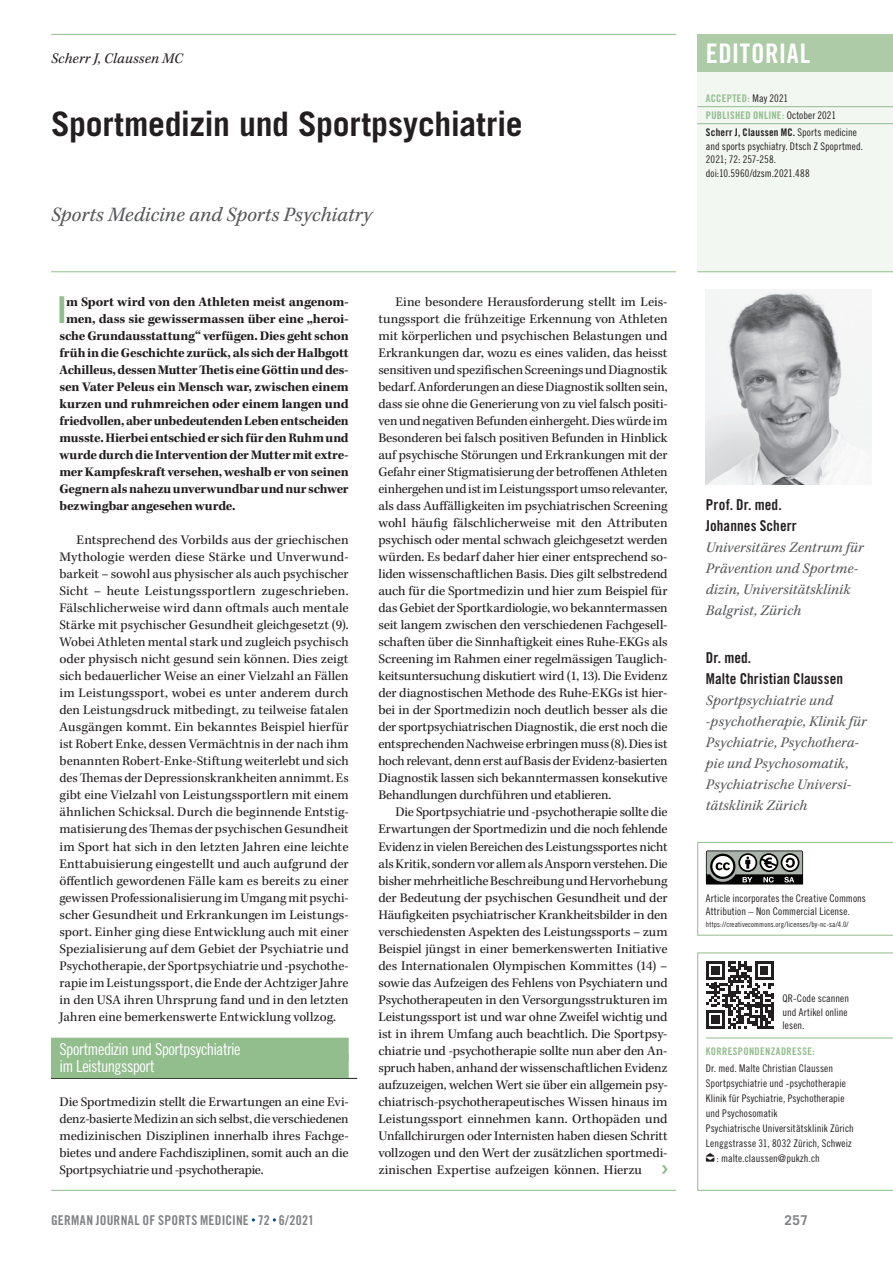
<style>
.page{position:relative;width:893px;height:1263px;background:#fff}
.page>*{position:absolute;margin:0;border:0;box-sizing:border-box;transform-origin:0 0}
.t1{font:37.05px "Trade Gothic LT Std Bd Cn 20";color:#92bd8d}
.t2{font:700 33.75px "Trade Gothic LT Std";letter-spacing:-.01em;color:#231f20}
.t3{font:27px "Trade Gothic LT Std Bd Cn 20";letter-spacing:.02em;color:#fff}
.t4{font:italic 21px "Kepler Std";letter-spacing:.005em;color:#57585a}
.t5{font:16.5px/17px "Trade Gothic LT Std Cn 18";letter-spacing:-.035em;color:#fff}
.t6{font:italic 15px/21px "Kepler Std";letter-spacing:.01em;color:#57585a}
.t7{font:15px/21px "Trade Gothic LT Std Bd Cn 20";letter-spacing:.005em;color:#231f20}
.t8{font:italic 15px "Kepler Std";letter-spacing:.01em;color:#231f20}
.t9{font:13.5px/17px "Kepler Std";letter-spacing:-.005em;color:#231f20;text-align:justify}
.t10{font:700 13.5px "Kepler Std";letter-spacing:-.015em;color:#231f20}
.t11{font:13.5px "Trade Gothic LT Std Bd Cn 20";letter-spacing:.02em;color:#808285}
.t12{font:700 13.5px "Trade Gothic LT Std";color:#808285}
.t13{font:10.5px/13.5px "Trade Gothic LT Std Cn 18";letter-spacing:.01em;color:#231f20}
.t14{font:10.5px/17px "Trade Gothic LT Std Bd Cn 20";letter-spacing:.03em;color:#92bd8d}
.t15{font:10.5px "Trade Gothic LT Std Bd Cn 20";letter-spacing:.02em;color:#231f20}
.t16{font:7.5px "Trade Gothic LT Std Cn 18";letter-spacing:.015em;color:#231f20}
.s1{font-family:"Trade Gothic LT Std Cn 18";color:#231f20}
.s2{font-family:"Trade Gothic LT Std Cn 18"}
</style>
<div class="page">
<div style="left:697px;top:34px;width:196px;height:38px;background:#accba6"></div>
<div style="left:697px;top:72px;width:196px;height:200px;background:#f2f7f1"></div>
<hr style="left:697px;top:271px;width:196px;height:1px;background:#92bd8d">
<hr style="left:697px;top:106px;width:196px;height:1px;background:#92bd8d">
<hr style="left:697px;top:123px;width:196px;height:1px;background:#92bd8d">
<hr style="left:51px;top:271px;width:625px;height:1px;background:#92bd8d">
<hr style="left:51px;top:34px;width:625px;height:1px;background:#92bd8d">
<hr style="left:51px;top:1190px;width:625px;height:1px;background:#92bd8d">
<svg style="left:697px;top:952px;width:196px;height:239px"></svg>
<svg style="left:662px;top:1165px;width:6px;height:9px"></svg>
<div style="left:51px;top:1038px;width:298px;height:23px;background:#92bd8d"></div>
<hr style="left:51px;top:1078px;width:306px;height:1px;background:#231f20">
<div style="left:51px;top:1055px;width:298px;height:23px;background:#92bd8d"></div>
<svg style="left:706px;top:1153px;width:8px;height:8px"></svg>
<img style="left:706px;top:289px;width:166px;height:196px">
<svg style="left:706px;top:961px;width:68px;height:68px"></svg>
<svg style="left:697px;top:842px;width:196px;height:93px"></svg>
<p class="t8" style="left:51px;top:50px;width:133px">Scherr J, Claussen MC</p>
<h2 class="t2" style="left:51px;top:103px;width:473px">Sportmedizin und Sportpsychiatrie</h2>
<h3 class="t4" style="left:51px;top:203px;width:323px">Sports Medicine and Sports Psychiatry</h3>
<h1 class="t1" style="left:57px;top:287px;width:12px">I</h1>
<p class="t10" style="left:66px;top:294px;width:284px">m Sport wird von den Athleten meist angenom-</p>
<p class="t10" style="left:66px;top:311px;width:284px">men, dass sie gewissermassen über eine „heroi-</p>
<p class="t10" style="left:60px;top:328px;width:291px">sche Grundausstattung“ verfügen. Dies geht schon</p>
<p class="t10" style="left:60px;top:345px;width:291px">früh in die Geschichte zurück, als sich der Halbgott</p>
<p class="t10" style="left:60px;top:362px;width:291px">Achilleus, dessen Mutter Thetis eine Göttin und des-</p>
<p class="t10" style="left:60px;top:379px;width:291px">sen Vater Peleus ein Mensch war, zwischen einem</p>
<p class="t10" style="left:60px;top:396px;width:291px">kurzen und ruhmreichen oder einem langen und</p>
<p class="t10" style="left:60px;top:413px;width:291px">friedvollen, aber unbedeutenden Leben entscheiden</p>
<p class="t10" style="left:60px;top:430px;width:291px">musste. Hierbei entschied er sich für den Ruhm und</p>
<p class="t10" style="left:60px;top:447px;width:291px">wurde durch die Intervention der Mutter mit extre-</p>
<p class="t10" style="left:60px;top:464px;width:291px">mer Kampfeskraft versehen, weshalb er von seinen</p>
<p class="t10" style="left:60px;top:481px;width:291px">Gegnern als nahezu unverwundbar und nur schwer</p>
<p class="t10" style="left:60px;top:498px;width:178px">bezwingbar angesehen wurde.</p>
<p class="t9" style="left:60px;top:532px;width:291px;text-indent:17px">Entsprechend des Vorbilds aus der griechischen Mythologie werden diese Stärke und Unverwund&shy;barkeit – sowohl aus physischer als auch psychischer Sicht – heute Leistungssportlern zugeschrieben.<br>Fälschlicherweise wird dann oftmals auch mentale Stärke mit psychischer Gesundheit gleichgesetzt (9).<br>Wobei Athleten mental stark und zugleich psychisch oder physisch nicht gesund sein können. Dies zeigt sich bedauerlicher Weise an einer Vielzahl an Fällen im Leistungssport, wobei es unter anderem durch den Leistungsdruck mitbedingt, zu teilweise fatalen Ausgängen kommt. Ein bekanntes Beispiel hierfür ist Robert Enke, dessen Vermächtnis in der nach ihm benannten Robert-Enke-Stiftung weiterlebt und sich des Themas der Depressionskrankheiten annimmt. Es gibt eine Vielzahl von Leistungssportlern mit einem ähnlichen Schicksal. Durch die beginnende Entstig&shy;matisierung des Themas der psychischen Gesundheit im Sport hat sich in den letzten Jahren eine leichte Enttabuisierung eingestellt und auch aufgrund der öffentlich gewordenen Fälle kam es bereits zu einer gewissen Professionalisierung im Umgang mit psychi&shy;scher Gesundheit und Erkrankungen im Leistungs&shy;sport. Einher ging diese Entwicklung auch mit einer Spezialisierung auf dem Gebiet der Psychiatrie und Psychotherapie, der Sportpsychiatrie und -psychothe&shy;rapie im Leistungssport, die Ende der Achtziger Jahre in den USA ihren Uhrsprung fand und in den letzten Jahren eine bemerkenswerte Entwicklung vollzog.</p>
<p class="t5" style="left:60px;top:1040px;width:183px">Sportmedizin und Sportpsychiatrie im Leistungssport</p>
<p class="t9" style="left:60px;top:1093px;width:291px">Die Sportmedizin stellt die Erwartungen an eine Evi&shy;denz-basierte Medizin an sich selbst, die verschiedenen medizinischen Disziplinen innerhalb ihres Fachge&shy;bietes und andere Fachdisziplinen, somit auch an die Sportpsychiatrie und -psychotherapie.</p>
<p class="t9" style="left:378px;top:294px;width:291px;text-indent:17px">Eine besondere Herausforderung stellt im Leis&shy;tungssport die frühzeitige Erkennung von Athleten mit körperlichen und psychischen Belastungen und Erkrankungen dar, wozu es eines validen, das heisst sensitiven und spezifischen Screenings und Diagnostik bedarf. Anforderungen an diese Diagnostik sollten sein, dass sie ohne die Generierung von zu viel falsch positi&shy;ven und negativen Befunden einhergeht. Dies würde im Besonderen bei falsch positiven Befunden in Hinblick auf psychische Störungen und Erkrankungen mit der Gefahr einer Stigmatisierung der betroffenen Athleten einhergehen und ist im Leistungssport umso relevanter, als dass Auffälligkeiten im psychiatrischen Screening wohl häufig fälschlicherweise mit den Attributen psychisch oder mental schwach gleichgesetzt werden würden. Es bedarf daher hier einer entsprechend so&shy;liden wissenschaftlichen Basis. Dies gilt selbstredend auch für die Sportmedizin und hier zum Beispiel für das Gebiet der Sportkardiologie, wo bekanntermassen seit langem zwischen den verschiedenen Fachgesell&shy;schaften über die Sinnhaftigkeit eines Ruhe-EKGs als Screening im Rahmen einer regelmässigen Tauglich&shy;keitsuntersuchung diskutiert wird (1, 13). Die Evidenz der diagnostischen Methode des Ruhe-EKGs ist hier&shy;bei in der Sportmedizin noch deutlich besser als die der sportpsychiatrischen Diagnostik, die erst noch die entsprechenden Nachweise erbringen muss (8). Dies ist hoch relevant, denn erst auf Basis der Evidenz-basierten Diagnostik lassen sich bekanntermassen konsekutive Behandlungen durchführen und etablieren.</p>
<p class="t9" style="left:378px;top:804px;width:291px;text-indent:17px">Die Sportpsychiatrie und -psychotherapie sollte die Erwartungen der Sportmedizin und die noch fehlende Evidenz in vielen Bereichen des Leistungssportes nicht als Kritik, sondern vor allem als Ansporn verstehen. Die bisher mehrheitliche Beschreibung und Hervorhebung der Bedeutung der psychischen Gesundheit und der Häufigkeiten psychiatrischer Krankheitsbilder in den verschiedensten Aspekten des Leistungssports – zum Beispiel jüngst in einer bemerkenswerten Initiative des Internationalen Olympischen Kommittes (14) – sowie das Aufzeigen des Fehlens von Psychiatern und Psychotherapeuten in den Versorgungsstrukturen im Leistungssport ist und war ohne Zweifel wichtig und ist in ihrem Umfang auch beachtlich. Die Sportpsy&shy;chiatrie und -psychotherapie sollte nun aber den An&shy;spruch haben, anhand der wissenschaftlichen Evidenz aufzuzeigen, welchen Wert sie über ein allgemein psy&shy;chiatrisch-psychotherapeutisches Wissen hinaus im Leistungssport einnehmen kann. Orthopäden und Unfallchirurgen oder Internisten haben diesen Schritt vollzogen und den Wert der zusätzlichen sportmedi&shy;zinischen Expertise aufzeigen können. Hierzu</p>
<h3 class="t3" style="left:706px;top:37px;width:106px">EDITORIAL</h3>
<p class="t14" style="left:706px;top:90px;width:132px">ACCEPTED: <span class="s1">May 2021<br></span>PUBLISHED ONLINE: <span class="s1">October 2021</span></p>
<p class="t15" style="left:706px;top:126px;width:153px">Scherr J, Claussen MC. <span class="s2">Sports medicine</span></p>
<p class="t13" style="left:706px;top:139px;width:159px">and sports psychiatry. Dtsch Z Spoprtmed.<br>2021; 72: 257-258. doi:10.5960/dzsm.2021.488</p>
<p class="t7" style="left:706px;top:494px;width:93px">Prof. Dr. med.<br>Johannes Scherr</p>
<p class="t6" style="left:706px;top:538px;width:159px">Universitäres Zentrum für<br>Prävention und Sportme&shy;dizin, Universitätsklinik<br>Balgrist, Zürich</p>
<p class="t7" style="left:706px;top:647px;width:139px">Dr. med.<br>Malte Christian Claussen</p>
<p class="t6" style="left:706px;top:691px;width:162px">Sportpsychiatrie und -psychotherapie, Klinik für<br>Psychiatrie, Psychothera&shy;pie und Psychosomatik,<br>Psychiatrische Universi&shy;tätsklinik Zürich</p>
<p class="t13" style="left:706px;top:891px;width:162px">Article incorporates the Creative Commons<br>Attribution – Non Commercial License.</p>
<p class="t16" style="left:706px;top:920px;width:144px">https://creativecommons.org/licenses/by-nc-sa/4.0/</p>
<p class="t13" style="left:782px;top:991px;width:68px">QR-Code scannen und Artikel online lesen.</p>
<p class="t14" style="left:706px;top:1042px;width:111px">KORRESPONDENZADRESSE:</p>
<p class="t13" style="left:706px;top:1061px;width:129px">Dr. med. Malte Christian Claussen</p>
<p class="t13" style="left:706px;top:1076px;width:142px">Sportpsychiatrie und -psychotherapie</p>
<p class="t13" style="left:706px;top:1091px;width:140px">Klinik für Psychiatrie, Psychotherapie</p>
<p class="t13" style="left:706px;top:1106px;width:73px">und Psychosomatik</p>
<p class="t13" style="left:706px;top:1121px;width:149px">Psychiatrische Universitätsklinik Zürich</p>
<p class="t13" style="left:706px;top:1136px;width:147px">Lenggstrasse 31, 8032 Zürich, Schweiz</p>
<p class="t13" style="left:716px;top:1151px;width:105px">: malte.claussen@pukzh.ch</p>
<p class="t11" style="left:51px;top:1212px;width:265px">GERMAN JOURNAL OF SPORTS MEDICINE 72 6/2021</p>
<p class="t12" style="left:785px;top:1211px;width:25px">257</p>
</div>
